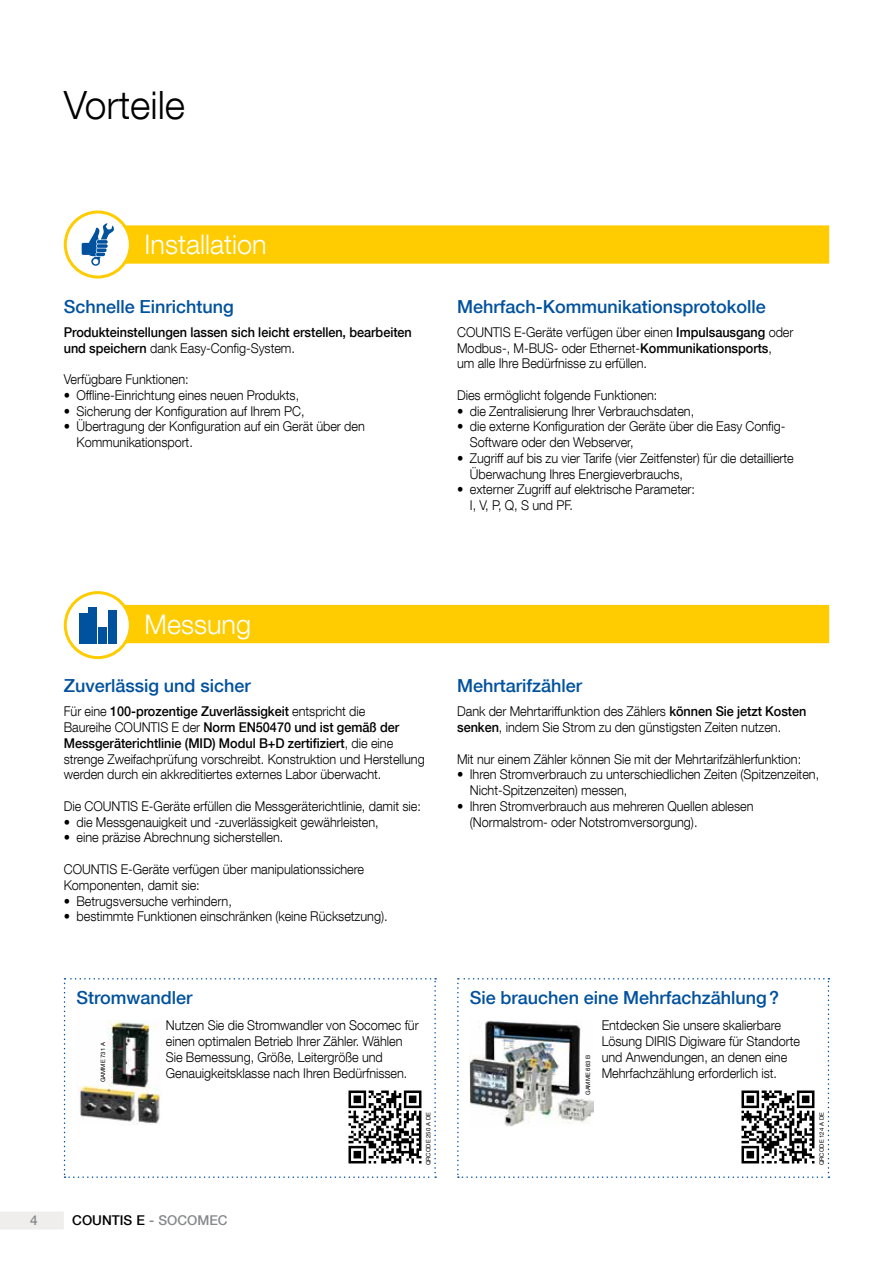
<style>
.page{position:relative;width:893px;height:1263px;background:#fff}
.page>*{position:absolute;margin:0;border:0;box-sizing:border-box;transform-origin:0 0}
.t1{font:300 39px "Helvetica Neue LT Com";color:#000}
.t2{font:300 27px "Helvetica Neue LT Com";color:#fff}
.t3{font:500 18px "Helvetica Neue LT Com";color:#00519e}
.t4{font:300 13.5px/15.8px "Helvetica Neue LT Com";letter-spacing:-.005em;color:#000;scale:.94 1}
.t5{font:500 13.5px/15.8px "Helvetica Neue LT Com";letter-spacing:-.005em;color:#000;scale:.94 1}
.t6{font:500 13.5px "Helvetica Neue LT Com";letter-spacing:-.005em;color:#000}
.t7{font:500 13.5px "Helvetica Neue LT Com";color:#87888a}
.t8{font:6px "Helvetica Neue LT Com";color:#000}
.s1{font-weight:300}
.s2{font-weight:500}
.s3{color:#87888a}
</style>
<div class="page">
<div style="left:0;top:1211px;width:64px;height:18px;background:#f0eeed"></div>
<svg style="left:64px;top:978px;width:372px;height:200px"></svg>
<svg style="left:457px;top:978px;width:372px;height:200px"></svg>
<img style="left:77px;top:1020px;width:85px;height:105px">
<img style="left:470px;top:1021px;width:123px;height:106px">
<img style="left:347px;top:1089px;width:76px;height:76px">
<img style="left:740px;top:1089px;width:76px;height:76px">
<div style="left:123px;top:605px;width:706px;height:38px;background:#fecc00"></div>
<svg style="left:65px;top:212px;width:65px;height:65px"></svg>
<svg style="left:82px;top:223px;width:747px;height:43px;background:#f9d127"></svg>
<div style="left:64px;top:210px;width:68px;height:69px;border:3px solid #fecc00;border-radius:50%"></div>
<svg style="left:65px;top:593px;width:65px;height:65px"></svg>
<div style="left:79px;top:613px;width:8px;height:30px;background:#00519e"></div>
<div style="left:89px;top:607px;width:8px;height:36px;background:#00519e"></div>
<div style="left:99px;top:627px;width:8px;height:16px;background:#00519e"></div>
<div style="left:109px;top:610px;width:8px;height:33px;background:#00519e"></div>
<div style="left:64px;top:591px;width:68px;height:68px;border:3px solid #fecc00;border-radius:50%"></div>
<h1 class="t1" style="left:64px;top:82px;width:123px">Vorteile</h1>
<h2 class="t2" style="left:145px;top:228px;width:123px">Installation</h2>
<h3 class="t3" style="left:64px;top:295px;width:172px">Schnelle Einrichtung</h3>
<p class="t5" style="left:64px;top:324px;width:372px">Produkteinstellungen lassen sich leicht erstellen, bearbeiten und speichern <span class="s1">dank Easy-Config-System.</span></p>
<p class="t4" style="left:64px;top:371px;width:135px">Verfügbare Funktionen:</p>
<p class="t4" style="left:64px;top:387px;width:252px">• Offline-Einrichtung eines neuen Produkts,</p>
<p class="t4" style="left:64px;top:403px;width:258px">• Sicherung der Konfiguration auf Ihrem PC,</p>
<p class="t4" style="left:77px;top:418px;width:308px;text-indent:-13px">• Übertragung der Konfiguration auf ein Gerät über den<br>Kommunikationsport.</p>
<h3 class="t3" style="left:457px;top:295px;width:310px">Mehrfach-Kommunikationsprotokolle</h3>
<p class="t4" style="left:457px;top:324px;width:359px">COUNTIS E-Geräte verfügen über einen <span class="s2">Impulsausgang</span> oder<br>Modbus-, M-BUS- oder Ethernet-<span class="s2">Kommunikationsports</span>,<br>um alle Ihre Bedürfnisse zu erfüllen.</p>
<p class="t4" style="left:457px;top:387px;width:215px">Dies ermöglicht folgende Funktionen:</p>
<p class="t4" style="left:457px;top:403px;width:254px">• die Zentralisierung Ihrer Verbrauchsdaten,</p>
<p class="t4" style="left:470px;top:418px;width:337px;text-indent:-13px">• die externe Konfiguration der Geräte über die Easy Config-<br>Software oder den Webserver,</p>
<p class="t4" style="left:470px;top:450px;width:346px;text-indent:-13px">• Zugriff auf bis zu vier Tarife (vier Zeitfenster) für die detaillierte<br>Überwachung Ihres Energieverbrauchs,</p>
<p class="t4" style="left:470px;top:481px;width:241px;text-indent:-13px">• externer Zugriff auf elektrische Parameter:<br>I, V, P, Q, S und PF.</p>
<h2 class="t2" style="left:145px;top:608px;width:108px">Messung</h2>
<h3 class="t3" style="left:64px;top:675px;width:188px">Zuverlässig und sicher</h3>
<p class="t4" style="left:64px;top:703px;width:386px">Für eine <span class="s2">100-prozentige Zuverlässigkeit</span> entspricht die<br>Baureihe COUNTIS E der <span class="s2">Norm EN50470 und ist gemäß der Messgeräterichtlinie (MID) Modul B+D zertifiziert</span>, die eine strenge Zweifachprüfung vorschreibt. Konstruktion und Herstellung werden durch ein akkreditiertes externes Labor überwacht.</p>
<p class="t4" style="left:64px;top:798px;width:381px">Die COUNTIS E-Geräte erfüllen die Messgeräterichtlinie, damit sie:</p>
<p class="t4" style="left:64px;top:814px;width:336px">• die Messgenauigkeit und -zuverlässigkeit gewährleisten,</p>
<p class="t4" style="left:64px;top:829px;width:235px">• eine präzise Abrechnung sicherstellen.</p>
<p class="t4" style="left:64px;top:861px;width:321px">COUNTIS E-Geräte verfügen über manipulationssichere<br>Komponenten, damit sie:</p>
<p class="t4" style="left:64px;top:892px;width:180px">• Betrugsversuche verhindern,</p>
<p class="t4" style="left:64px;top:908px;width:346px">• bestimmte Funktionen einschränken (keine Rücksetzung).</p>
<h3 class="t3" style="left:457px;top:675px;width:127px">Mehrtarifzähler</h3>
<p class="t4" style="left:457px;top:703px;width:373px">Dank der Mehrtariffunktion des Zählers <span class="s2">können Sie jetzt Kosten senken</span>, indem Sie Strom zu den günstigsten Zeiten nutzen.</p>
<p class="t4" style="left:457px;top:751px;width:367px">Mit nur einem Zähler können Sie mit der Mehrtarifzählerfunktion:</p>
<p class="t4" style="left:470px;top:766px;width:373px;text-indent:-13px">• Ihren Stromverbrauch zu unterschiedlichen Zeiten (Spitzenzeiten,<br>Nicht-Spitzenzeiten) messen,</p>
<p class="t4" style="left:470px;top:798px;width:303px;text-indent:-13px">• Ihren Stromverbrauch aus mehreren Quellen ablesen (Normalstrom- oder Notstromversorgung).</p>
<h3 class="t3" style="left:77px;top:986px;width:118px">Stromwandler</h3>
<h3 class="t3" style="left:470px;top:986px;width:311px">Sie brauchen eine Mehrfachzählung?</h3>
<p class="t8" style="left:99px;top:1082px;width:42px;rotate:-90deg">GAMME 731 A</p>
<p class="t4" style="left:166px;top:1017px;width:271px">Nutzen Sie die Stromwandler von Socomec für einen optimalen Betrieb Ihrer Zähler. Wählen Sie Bemessung, Größe, Leitergröße und Genauigkeitsklasse nach Ihren Bedürfnissen.</p>
<p class="t4" style="left:602px;top:1017px;width:212px">Entdecken Sie unsere skalierbare Lösung DIRIS Digiware für Standorte und Anwendungen, an denen eine Mehrfachzählung erforderlich ist.</p>
<p class="t8" style="left:584px;top:1095px;width:42px;rotate:-90deg">GAMME 663 B</p>
<p class="t7" style="left:30px;top:1212px;width:9px">4</p>
<p class="t6" style="left:72px;top:1212px;width:157px">COUNTIS E <span class="s3">- SOCOMEC</span></p>
<p class="t8" style="left:425px;top:1165px;width:54px;rotate:-90deg">QRCODE 250 A DE</p>
<p class="t8" style="left:818px;top:1165px;width:54px;rotate:-90deg">QRCODE 124 A DE</p>
</div>
